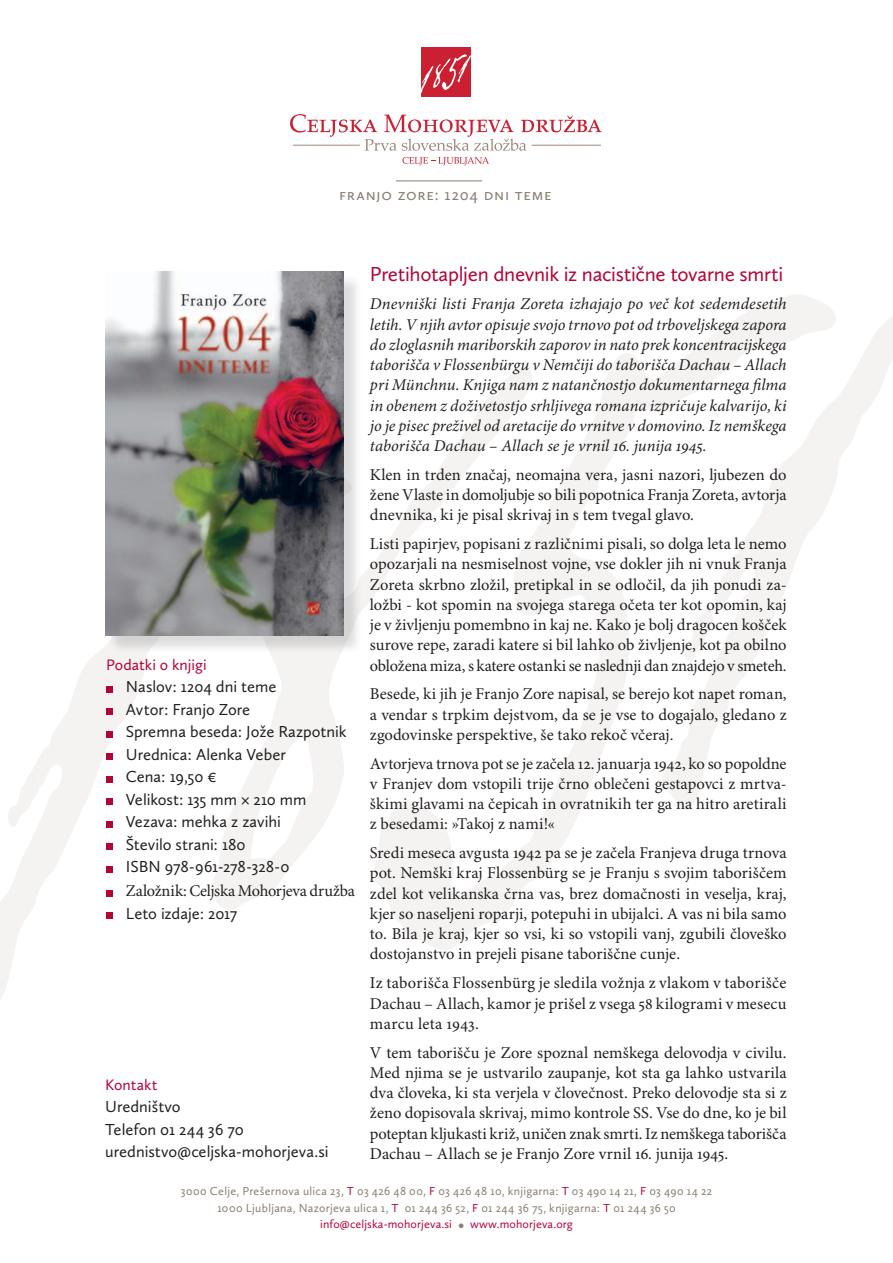
<style>
.page{position:relative;width:893px;height:1263px;background:#fff}
.page>*{position:absolute;margin:0;border:0;box-sizing:border-box;transform-origin:0 0}
.besedilo{font:21px "Calluna Sans";letter-spacing:-.015em;color:#b30437}
.besedilo-2{font:16.5px/20.2px "Minion Pro";color:#231f20;text-align:justify}
.besedilo-3{font:italic 16.5px/20.2px "Minion Pro";color:#231f20;text-align:justify}
.podatki_o_knjigi{font:16.5px "Calluna Sans";color:#231f20}
.podatki_o_knjigi-2{font:16.5px "Minion Pro";letter-spacing:-.015em;color:#231f20}
.besedilo-4{font:16.5px "Calluna Sans";letter-spacing:.04em;color:#887f6f}
.podatki_o_knjigi-3{font:15.75px "Calluna Sans";letter-spacing:.005em;color:#b30437}
.besedilo-5{font:12px "Calluna Sans";letter-spacing:.025em;color:#887f6f}
.t1{font:12px "Calluna Sans";letter-spacing:.01em;color:#b30437}
.s1{color:#b30437}
.s2{font-size:16.5px;color:#887f6f}
</style>
<div class="page">
<svg style="left:219px;top:568px;width:150px;height:342px"></svg>
<svg style="left:369px;top:295px;width:461px;height:655px"></svg>
<svg style="left:0;top:644px;width:219px;height:356px"></svg>
<svg style="left:6px;top:770px;width:34px;height:61px"></svg>
<svg style="left:655px;top:308px;width:238px;height:515px"></svg>
<div style="left:106px;top:686px;width:7px;height:6px;background:#b30437"></div>
<div style="left:106px;top:708px;width:7px;height:7px;background:#b30437"></div>
<div style="left:106px;top:731px;width:7px;height:6px;background:#b30437"></div>
<div style="left:106px;top:753px;width:7px;height:7px;background:#b30437"></div>
<div style="left:106px;top:776px;width:7px;height:6px;background:#b30437"></div>
<div style="left:106px;top:798px;width:7px;height:7px;background:#b30437"></div>
<div style="left:106px;top:821px;width:7px;height:6px;background:#b30437"></div>
<div style="left:106px;top:843px;width:7px;height:7px;background:#b30437"></div>
<div style="left:106px;top:866px;width:7px;height:6px;background:#b30437"></div>
<div style="left:106px;top:890px;width:7px;height:6px;background:#b30437"></div>
<div style="left:106px;top:912px;width:7px;height:7px;background:#b30437"></div>
<div style="left:421px;top:47px;width:50px;height:50px;background:#cb1f32"></div>
<svg style="left:421px;top:54px;width:50px;height:39px"></svg>
<svg style="left:290px;top:114px;width:312px;height:37px"></svg>
<hr style="left:293px;top:145px;width:67px;height:1px;background:#9e887e">
<hr style="left:532px;top:145px;width:69px;height:1px;background:#9e887e">
<svg style="left:402px;top:157px;width:87px;height:8px"></svg>
<hr style="left:396px;top:181px;width:86px;height:1px;background:#887f6f">
<div style="left:107px;top:274px;width:255px;height:380px;background:#231f20;opacity:.15"></div>
<img style="left:105px;top:271px;width:239px;height:365px">
<p class="besedilo-4" style="left:339px;top:184px;width:214px">franjo zore: 1204 dni teme</p>
<p class="podatki_o_knjigi-3" style="left:106px;top:655px;width:102px">Podatki o knjigi</p>
<p class="podatki_o_knjigi" style="left:126px;top:677px;width:152px">Naslov: 1204 dni teme</p>
<p class="podatki_o_knjigi" style="left:126px;top:699px;width:126px">Avtor: Franjo Zore</p>
<p class="podatki_o_knjigi" style="left:126px;top:722px;width:222px">Spremna beseda: Jože Razpotnik</p>
<p class="podatki_o_knjigi" style="left:126px;top:744px;width:162px">Urednica: Alenka Veber</p>
<p class="podatki_o_knjigi" style="left:126px;top:767px;width:92px">Cena: 19,50 €</p>
<p class="podatki_o_knjigi" style="left:126px;top:789px;width:182px">Velikost: 135 mm × 210 mm</p>
<p class="podatki_o_knjigi" style="left:126px;top:812px;width:157px">Vezava: mehka z zavihi</p>
<p class="podatki_o_knjigi" style="left:126px;top:834px;width:121px">Število strani: 180</p>
<p class="podatki_o_knjigi" style="left:126px;top:857px;width:165px">ISBN 978-961-278-328-0</p>
<p class="podatki_o_knjigi-2" style="left:126px;top:881px;width:231px">Založnik: Celjska Mohorjeva družba</p>
<p class="podatki_o_knjigi" style="left:126px;top:903px;width:113px">Leto izdaje: 2017</p>
<p class="podatki_o_knjigi-3" style="left:105px;top:1075px;width:54px">Kontakt</p>
<p class="podatki_o_knjigi" style="left:105px;top:1097px;width:77px">Uredništvo</p>
<p class="podatki_o_knjigi" style="left:105px;top:1119px;width:140px">Telefon 01 244 36 70</p>
<p class="podatki_o_knjigi" style="left:105px;top:1142px;width:225px">urednistvo@celjska-mohorjeva.si</p>
<p class="besedilo" style="left:370px;top:261px;width:415px">Pretihotapljen dnevnik iz nacistične tovarne smrti</p>
<p class="besedilo-3" style="left:370px;top:295px;width:418px">Dnevniški listi Franja Zoreta izhajajo po več kot sedemdesetih letih. V njih avtor opisuje svojo trnovo pot od trboveljskega zapora do zloglasnih mariborskih zaporov in nato prek koncentracijskega taborišča v Flossenbürgu v Nemčiji do taborišča Dachau – Allach pri Münchnu. Knjiga nam z natančnostjo dokumentarnega filma in obenem z doživetostjo srhljivega romana izpričuje kalvarijo, ki jo je pisec preživel od aretacije do vrnitve v domovino. Iz nemškega taborišča Dachau – Allach se je vrnil 16. junija 1945.</p>
<p class="besedilo-2" style="left:370px;top:465px;width:418px">Klen in trden značaj, neomajna vera, jasni nazori, ljubezen do žene Vlaste in domoljubje so bili popotnica Franja Zoreta, avtorja dnevnika, ki je pisal skrivaj in s tem tvegal glavo.</p>
<p class="besedilo-2" style="left:370px;top:534px;width:418px">Listi papirjev, popisani z različnimi pisali, so dolga leta le nemo opozarjali na nesmiselnost vojne, vse dokler jih ni vnuk Franja Zoreta skrbno zložil, pretipkal in se odločil, da jih ponudi za&shy;ložbi - kot spomin na svojega starega očeta ter kot opomin, kaj je v življenju pomembno in kaj ne. Kako je bolj dragocen košček surove repe, zaradi katere si bil lahko ob življenje, kot pa obilno obložena miza, s katere ostanki se naslednji dan znajdejo v smeteh.</p>
<p class="besedilo-2" style="left:370px;top:685px;width:418px">Besede, ki jih je Franjo Zore napisal, se berejo kot napet roman, a vendar s trpkim dejstvom, da se je vse to dogajalo, gledano z zgodovinske perspektive, še tako rekoč včeraj.</p>
<p class="besedilo-2" style="left:370px;top:754px;width:418px">Avtorjeva trnova pot se je začela 12. januarja 1942, ko so popoldne v Franjev dom vstopili trije črno oblečeni gestapovci z mrtva&shy;škimi glavami na čepicah in ovratnikih ter ga na hitro aretirali z besedami: »Takoj z nami!«</p>
<p class="besedilo-2" style="left:370px;top:843px;width:418px">Sredi meseca avgusta 1942 pa se je začela Franjeva druga trnova pot. Nemški kraj Flossenbürg se je Franju s svojim taboriščem zdel kot velikanska črna vas, brez domačnosti in veselja, kraj, kjer so naseljeni roparji, potepuhi in ubijalci. A vas ni bila samo to. Bila je kraj, kjer so vsi, ki so vstopili vanj, zgubili človeško dostojanstvo in prejeli pisane taboriščne cunje.</p>
<p class="besedilo-2" style="left:370px;top:973px;width:418px">Iz taborišča Flossenbürg je sledila vožnja z vlakom v taborišče Dachau – Allach, kamor je prišel z vsega 58 kilogrami v mesecu marcu leta 1943.</p>
<p class="besedilo-2" style="left:370px;top:1043px;width:418px">V tem taborišču je Zore spoznal nemškega delovodja v civilu.<br>Med njima se je ustvarilo zaupanje, kot sta ga lahko ustvarila dva človeka, ki sta verjela v človečnost. Preko delovodje sta si z ženo dopisovala skrivaj, mimo kontrole SS. Vse do dne, ko je bil poteptan kljukasti križ, uničen znak smrti. Iz nemškega taborišča Dachau – Allach se je Franjo Zore vrnil 16. junija 1945.</p>
<p class="besedilo-5" style="left:181px;top:1184px;width:533px">3000 Celje, Prešernova ulica 23, <span class="s1">T</span> 03 426 48 00, <span class="s1">F</span> 03 426 48 10, knjigarna: <span class="s1">T</span> 03 490 14 21, <span class="s1">F</span> 03 490 14 22</p>
<p class="besedilo-5" style="left:217px;top:1201px;width:460px">1000 Ljubljana, Nazorjeva ulica 1, <span class="s1">T</span> 01 244 36 52, <span class="s1">F</span> 01 244 36 75, knjigarna: <span class="s1">T</span> 01 244 36 50</p>
<p class="t1" style="left:320px;top:1217px;width:254px">info@celjska-mohorjeva.si <span class="s2">•</span> www.mohorjeva.org</p>
</div>
